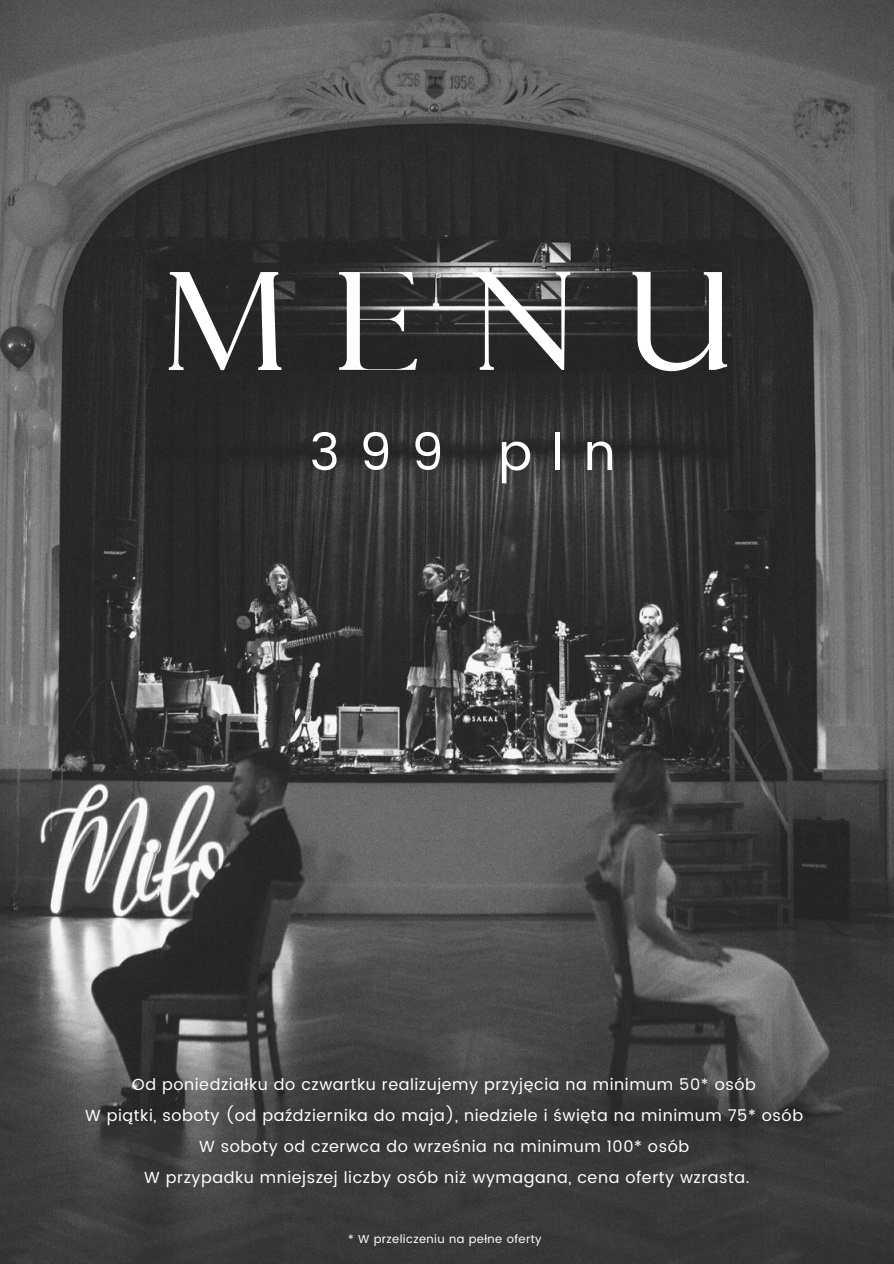
<style>
.page{position:relative;width:894px;height:1264px;background:#fff}
.page>*{position:absolute;margin:0;border:0;box-sizing:border-box;transform-origin:0 0}
.t1{font:133.5px "Pierson";color:#fff}
.t2{font:51px "Poppins";letter-spacing:.385em;color:#fff}
.t3{font:16.05px/30.8px "Poppins";letter-spacing:.035em;color:#fff;text-align:center}
.t4{font:11.55px "Poppins";letter-spacing:.035em;color:#fff}
</style>
<div class="page">
<img style="left:0;top:0;width:893px;height:1263px">
<h1 class="t1" style="left:163px;top:243px;width:569px">MENU</h1>
<h2 class="t2" style="left:309px;top:422px;width:307px">399 pln</h2>
<p class="t3" style="left:85px;top:1069px;width:719px">Od poniedziałku do czwartku realizujemy przyjęcia na minimum 50* osób<br>W piątki, soboty (od października do maja), niedziele i święta na minimum 75* osób W soboty od czerwca do września na minimum 100* osób<br>W przypadku mniejszej liczby osób niż wymagana, cena oferty wzrasta.</p>
<p class="t4" style="left:348px;top:1232px;width:195px">* W przeliczeniu na pełne oferty</p>
</div>
